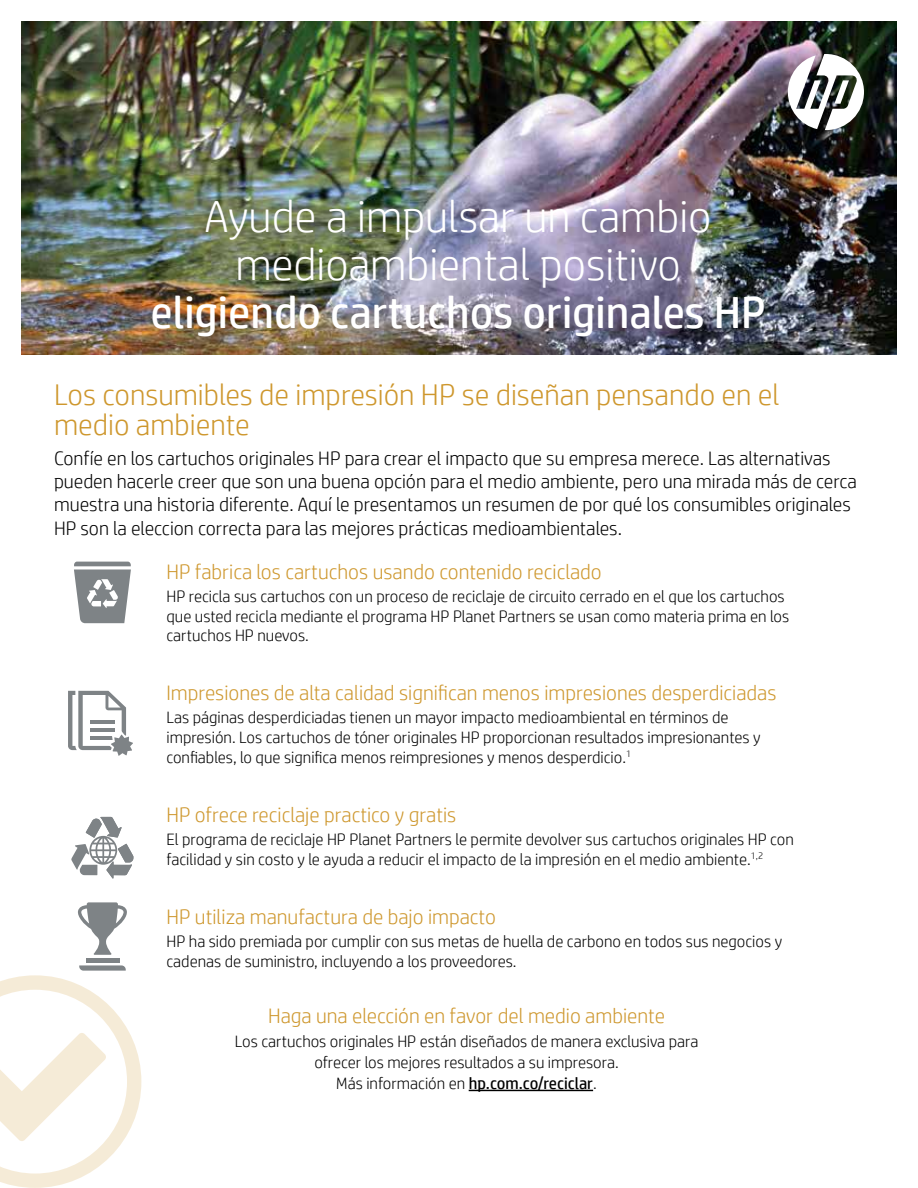
<style>
.page{position:relative;width:918px;height:1188px;background:#fff}
.page>*{position:absolute;margin:0;border:0;box-sizing:border-box;transform-origin:0 0}
.t1{font:300 45px/48px "HP Simplified";color:#fff;text-align:center}
.t2{font:45px "HP Simplified";color:#fff}
.t3{font:300 30px/30px "HP Simplified";color:#ce972d}
.t4{font:300 21px "HP Simplified";color:#ce972d}
.t5{font:300 19.5px/23.4px "HP Simplified";color:#000}
.t6{font:300 16.5px/19.8px "HP Simplified";color:#000}
.s1{font-weight:400}
</style>
<div class="page">
<img style="left:21px;top:21px;width:876px;height:333px">
<img style="left:788px;top:54px;width:76px;height:76px">
<svg style="left:68px;top:691px;width:65px;height:65px"></svg>
<div style="left:86px;top:958px;width:33px;height:5px;background:#7e8386"></div>
<svg style="left:78px;top:902px;width:49px;height:53px"></svg>
<hr style="left:469px;top:1090px;width:124px;height:1px;background:#000">
<svg style="left:0;top:965px;width:141px;height:223px"></svg>
<svg style="left:74px;top:562px;width:57px;height:61px"></svg>
<svg style="left:71px;top:817px;width:63px;height:62px"></svg>
<h1 class="t1" style="left:205px;top:191px;width:509px">Ayude a impulsar un cambio medioambiental positivo</h1>
<h1 class="t2" style="left:150px;top:283px;width:617px">eligiendo cartuchos originales HP</h1>
<h2 class="t3" style="left:54px;top:378px;width:727px">Los consumibles de impresión HP se diseñan pensando en el medio ambiente</h2>
<p class="t5" style="left:54px;top:446px;width:804px">Confíe en los cartuchos originales HP para crear el impacto que su empresa merece. Las alternativas pueden hacerle creer que son una buena opción para el medio ambiente, pero una mirada más de cerca muestra una historia diferente. Aquí le presentamos un resumen de por qué los consumibles originales HP son la eleccion correcta para las mejores prácticas medioambientales.</p>
<p class="t4" style="left:166px;top:558px;width:437px">HP fabrica los cartuchos usando contenido reciclado</p>
<p class="t6" style="left:166px;top:586px;width:624px">HP recicla sus cartuchos con un proceso de reciclaje de circuito cerrado en el que los cartuchos que usted recicla mediante el programa HP Planet Partners se usan como materia prima en los cartuchos HP nuevos.</p>
<p class="t4" style="left:166px;top:679px;width:612px">Impresiones de alta calidad significan menos impresiones desperdiciadas</p>
<p class="t6" style="left:166px;top:707px;width:596px">Las páginas desperdiciadas tienen un mayor impacto medioambiental en términos de impresión. Los cartuchos de tóner originales HP proporcionan resultados impresionantes y confiables, lo que significa menos reimpresiones y menos desperdicio.<sup>1</sup></p>
<p class="t4" style="left:166px;top:801px;width:291px">HP ofrece reciclaje practico y gratis</p>
<p class="t6" style="left:166px;top:829px;width:629px">El programa de reciclaje HP Planet Partners le permite devolver sus cartuchos originales HP con facilidad y sin costo y le ayuda a reducir el impacto de la impresión en el medio ambiente.<sup>1,2</sup></p>
<p class="t4" style="left:166px;top:903px;width:331px">HP utiliza manufactura de bajo impacto</p>
<p class="t6" style="left:166px;top:931px;width:617px">HP ha sido premiada por cumplir con sus metas de huella de carbono en todos sus negocios y cadenas de suministro, incluyendo a los proveedores.</p>
<p class="t4" style="left:268px;top:1002px;width:398px">Haga una elección en favor del medio ambiente</p>
<p class="t6" style="left:235px;top:1030px;width:465px;line-height:21px;text-align:center">Los cartuchos originales HP están diseñados de manera exclusiva para ofrecer los mejores resultados a su impresora.<br>Más información en <span class="s1">hp.com.co/reciclar</span>.</p>
</div>
